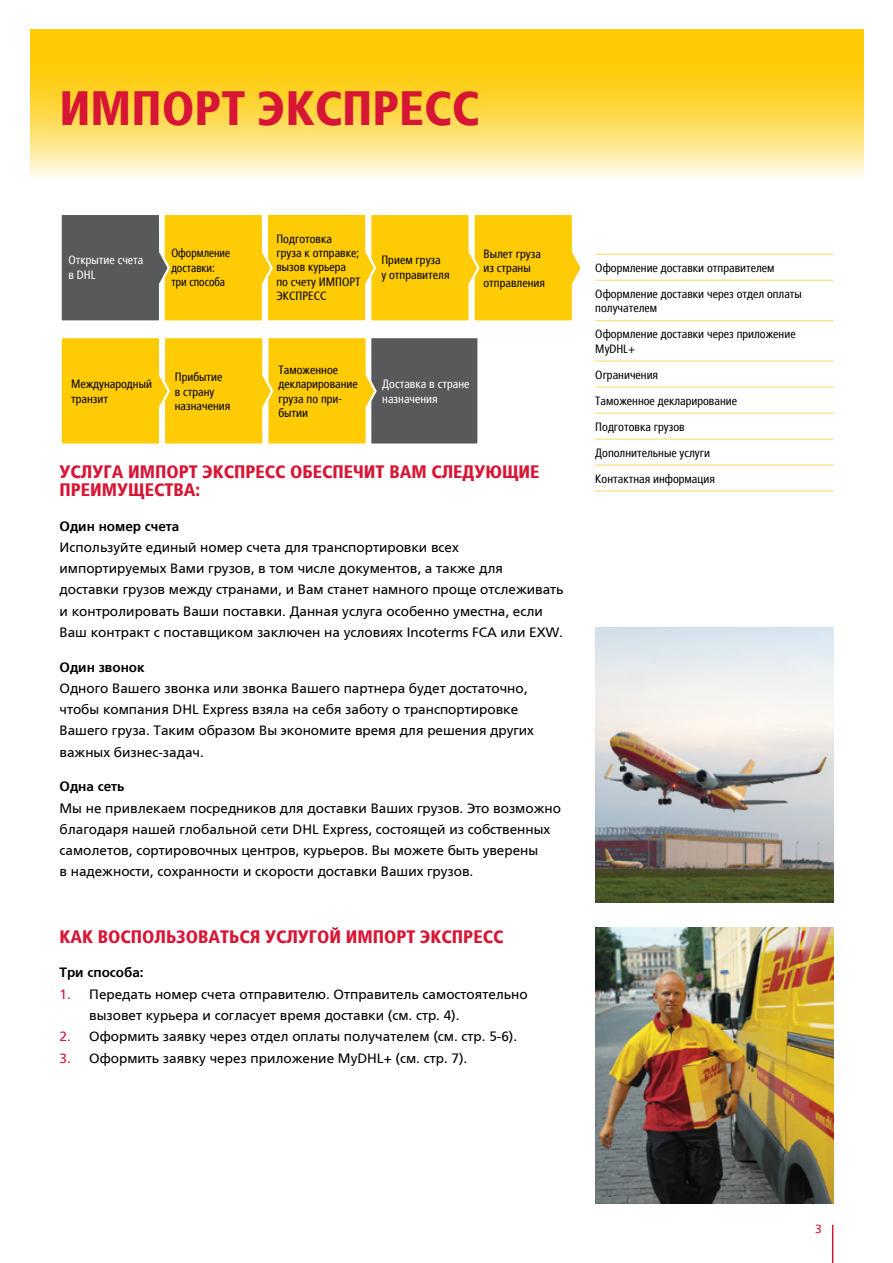
<style>
.page{position:relative;width:893px;height:1263px;background:#fff}
.page>*{position:absolute;margin:0;border:0;box-sizing:border-box;transform-origin:0 0}
.t1{font:900 condensed 48px "Frutiger LTCYR";color:#d71635}
.t2{font:900 condensed 18px "Frutiger LTCYR";color:#d71635}
.t3{font:13.5px/21.3px "Frutiger LTCYR";color:#000}
.t4{font:700 13.5px "Frutiger LTCYR";color:#000}
.t5{font:condensed 12px/14.4px "Frutiger LTCYR";color:#000}
.t6{font:condensed 12px/14.4px "Frutiger LTCYR";color:#fff}
.t7{font:condensed 12px/14.4px "Frutiger LTCYR";color:#000;scale:.94 1}
.t8{font:12px "Frutiger LTCYR";color:#d71635}
.s1{color:#d71635}
</style>
<div class="page">
<svg style="left:30px;top:30px;width:833px;height:147px"></svg>
<img style="left:595px;top:928px;width:238px;height:275px">
<img style="left:595px;top:627px;width:238px;height:276px">
<hr style="left:832px;top:1225px;width:1px;height:38px;background:#d71635">
<hr style="left:595px;top:254px;width:238px;height:1px;background:#ffdd7e">
<hr style="left:595px;top:280px;width:238px;height:1px;background:#ffdd7e">
<hr style="left:595px;top:320px;width:238px;height:1px;background:#ffdd7e">
<hr style="left:595px;top:360px;width:238px;height:2px;background:#ffdd7e">
<hr style="left:595px;top:386px;width:238px;height:2px;background:#ffdd7e">
<hr style="left:595px;top:412px;width:238px;height:2px;background:#ffdd7e">
<hr style="left:595px;top:438px;width:238px;height:2px;background:#ffdd7e">
<hr style="left:595px;top:464px;width:238px;height:2px;background:#ffdd7e">
<hr style="left:595px;top:490px;width:238px;height:2px;background:#ffdd7e">
<div style="left:369px;top:336px;width:111px;height:110px;background:#58595b;border:2px solid #fff"></div>
<svg style="left:61px;top:336px;width:317px;height:110px"></svg>
<svg style="left:61px;top:214px;width:520px;height:107px"></svg>
<h1 class="t1" style="left:60px;top:82px;width:421px">ИМПОРТ ЭКСПРЕСС</h1>
<p class="t6" style="left:68px;top:253px;width:77px">Открытие счета в DHL</p>
<p class="t7" style="left:171px;top:246px;width:64px">Оформление доставки: три способа</p>
<p class="t5" style="left:276px;top:232px;width:86px">Подготовка<br>груза к отправке; вызов курьера по счету ИМПОРТ<br>ЭКСПРЕСС</p>
<p class="t5" style="left:381px;top:253px;width:70px">Прием груза<br>у отправителя</p>
<p class="t5" style="left:483px;top:247px;width:63px">Вылет груза из страны отправления</p>
<p class="t5" style="left:71px;top:377px;width:82px">Международный транзит</p>
<p class="t5" style="left:175px;top:370px;width:57px">Прибытие в страну назначения</p>
<p class="t5" style="left:279px;top:363px;width:81px">Таможенное декларирование груза по при&shy;бытии</p>
<p class="t6" style="left:382px;top:377px;width:89px">Доставка в стране назначения</p>
<p class="t5" style="left:595px;top:255px;width:208px;line-height:26px">Оформление доставки отправителем<br>Оформление доставки через отдел оплаты</p>
<p class="t5" style="left:595px;top:295px;width:202px;line-height:26px">получателем<br>Оформление доставки через приложение</p>
<p class="t5" style="left:595px;top:336px;width:143px;line-height:26px">MyDHL+<br>Ограничения<br>Таможенное декларирование<br>Подготовка грузов<br>Дополнительные услуги</p>
<h2 class="t2" style="left:60px;top:462px;width:482px">УСЛУГА ИМПОРТ ЭКСПРЕСС ОБЕСПЕЧИТ ВАМ СЛЕДУЮЩИЕ</h2>
<p class="t5" style="left:595px;top:472px;width:121px">Контактная информация</p>
<h2 class="t2" style="left:60px;top:480px;width:142px">ПРЕИМУЩЕСТВА:</h2>
<p class="t4" style="left:60px;top:518px;width:121px">Один номер счета</p>
<p class="t3" style="left:60px;top:536px;width:505px">Используйте единый номер счета для транспортировки всех импортируемых Вами грузов, в том числе документов, а также для доставки грузов между странами, и Вам станет намного проще отслеживать и контролировать Ваши поставки. Данная услуга особенно уместна, если Ваш контракт с поставщиком заключен на условиях Incoterms FCA или EXW.</p>
<p class="t4" style="left:60px;top:659px;width:87px">Один звонок</p>
<p class="t3" style="left:60px;top:678px;width:476px">Одного Вашего звонка или звонка Вашего партнера будет достаточно, чтобы компания DHL Express взяла на себя заботу о транспортировке Вашего груза. Таким образом Вы экономите время для решения других важных бизнес-задач.</p>
<p class="t4" style="left:60px;top:779px;width:67px">Одна сеть</p>
<p class="t3" style="left:60px;top:797px;width:503px">Мы не привлекаем посредников для доставки Ваших грузов. Это возможно благодаря нашей глобальной сети DHL Express, состоящей из собственных самолетов, сортировочных центров, курьеров. Вы можете быть уверены<br>в надежности, сохранности и скорости доставки Ваших грузов.</p>
<h2 class="t2" style="left:60px;top:926px;width:445px">КАК ВОСПОЛЬЗОВАТЬСЯ УСЛУГОЙ ИМПОРТ ЭКСПРЕСС</h2>
<p class="t4" style="left:60px;top:965px;width:86px">Три способа:</p>
<p class="t3" style="left:89px;top:983px;width:440px;text-indent:-30px"><span class="s1">1.</span> Передать номер счета отправителю. Отправитель самостоятельно вызовет курьера и согласует время доставки (см. стр. 4).</p>
<p class="t3" style="left:60px;top:1026px;width:459px"><span class="s1">2.</span> Оформить заявку через отдел оплаты получателем (см. стр. 5-6).</p>
<p class="t3" style="left:60px;top:1047px;width:409px"><span class="s1">3.</span> Оформить заявку через приложение MyDHL+ (см. стр. 7).</p>
<p class="t8" style="left:815px;top:1222px;width:8px">3</p>
</div>
